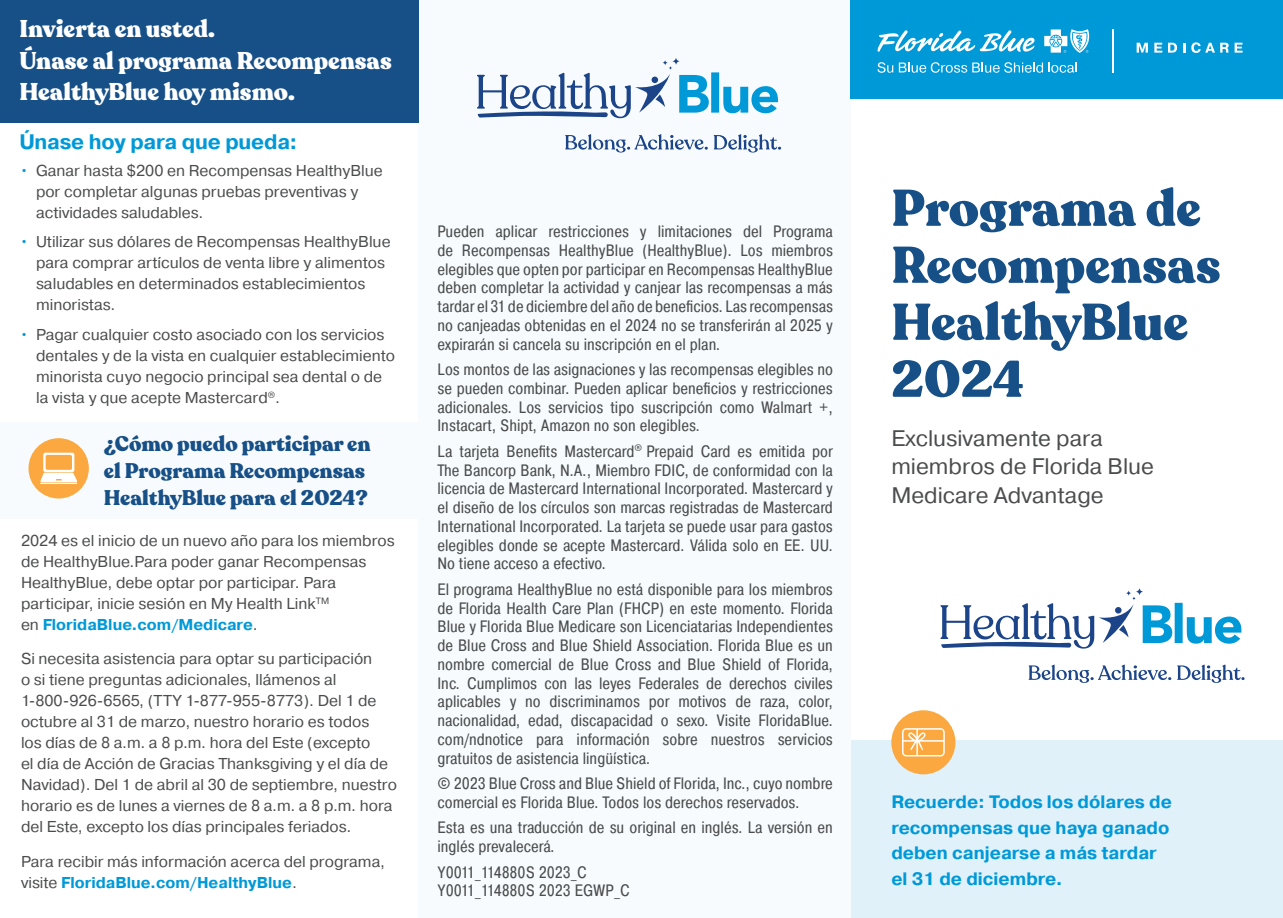
<style>
.page{position:relative;width:1283px;height:918px;background:#fff}
.page>*{position:absolute;margin:0;border:0;box-sizing:border-box;transform-origin:0 0}
.t1{font:900 51px/57px "Recoleta";color:#174f87}
.t2{font:900 24px/31.5px "Recoleta";color:#fff}
.t3{font:22.5px/28.5px "Pragmatica";color:#4b4c4d}
.t4{font:900 21px/27px "Recoleta";color:#174f87}
.t5{font:700 21px "Pragmatica";letter-spacing:-.01em;color:#0099d8}
.t6{font:700 18px/25.5px "Pragmatica";color:#0099d8}
.t7{font:16.5px/18.8px "Pragmatica Cond";color:#4b4c4d;text-align:justify}
.t8{font:15.75px/21px "Pragmatica";color:#4b4c4d}
.s1{color:#0099d8}
.s2{font-weight:700;color:#0099d8}
</style>
<div class="page">
<div style="left:850px;top:741px;width:432px;height:177px;background:#e0f1fa"></div>
<div style="left:418px;top:0;width:432px;height:918px;background:#f7fbfd"></div>
<div style="left:850px;top:0;width:432px;height:99px;background:#0099d8"></div>
<hr style="left:1112px;top:29px;width:1px;height:44px;background:#fff">
<svg style="left:1136px;top:43px;width:11px;height:10px"></svg>
<svg style="left:1154px;top:43px;width:8px;height:10px"></svg>
<svg style="left:1168px;top:43px;width:9px;height:10px"></svg>
<svg style="left:1183px;top:43px;width:2px;height:10px"></svg>
<svg style="left:1191px;top:42px;width:37px;height:11px"></svg>
<svg style="left:1234px;top:43px;width:8px;height:10px"></svg>
<svg style="left:877px;top:62px;width:199px;height:11px"></svg>
<svg style="left:877px;top:30px;width:157px;height:22px"></svg>
<svg style="left:1044px;top:29px;width:45px;height:24px"></svg>
<svg style="left:1135px;top:588px;width:8px;height:8px"></svg>
<svg style="left:1142px;top:603px;width:99px;height:41px"></svg>
<svg style="left:940px;top:591px;width:195px;height:58px"></svg>
<svg style="left:1028px;top:664px;width:216px;height:19px"></svg>
<svg style="left:672px;top:57px;width:8px;height:8px"></svg>
<svg style="left:679px;top:72px;width:99px;height:41px"></svg>
<svg style="left:477px;top:60px;width:195px;height:58px"></svg>
<svg style="left:565px;top:134px;width:216px;height:19px"></svg>
<div style="left:0;top:423px;width:418px;height:96px;background:#f7fbfd"></div>
<div style="left:0;top:0;width:418px;height:122px;background:#174f87"></div>
<div style="left:28px;top:438px;width:61px;height:61px;background:#faa83f;border-radius:50%"></div>
<svg style="left:40px;top:453px;width:37px;height:29px"></svg>
<hr style="left:40px;top:483px;width:37px;height:1px;background:#fff">
<div style="left:891px;top:710px;width:64px;height:64px;background:#faa83f;border-radius:50%"></div>
<svg style="left:902px;top:728px;width:42px;height:28px"></svg>
<p class="t2" style="left:20px;top:14px;width:197px">Invierta en usted.</p>
<p class="t2" style="left:20px;top:45px;width:374px">Únase al programa Recompensas<br>HealthyBlue hoy mismo.</p>
<p class="t5" style="left:20px;top:129px;width:279px">Únase hoy para que pueda:</p>
<p class="t8" style="left:36px;top:159px;width:348px;text-indent:-17px"><span class="s1">•</span> Ganar hasta $200 en Recompensas HealthyBlue por completar algunas pruebas preventivas y actividades saludables.</p>
<p class="t8" style="left:36px;top:231px;width:356px;text-indent:-17px"><span class="s1">•</span> Utilizar sus dólares de Recompensas HealthyBlue para comprar artículos de venta libre y alimentos saludables en determinados establecimientos minoristas.</p>
<p class="t8" style="left:36px;top:324px;width:360px;text-indent:-17px"><span class="s1">•</span> Pagar cualquier costo asociado con los servicios dentales y de la vista en cualquier establecimiento minorista cuyo negocio principal sea dental o de la vista y que acepte Mastercard<sup>®</sup>.</p>
<p class="t4" style="left:104px;top:431px;width:268px">¿Cómo puedo participar en el Programa Recompensas<br>HealthyBlue para el 2024?</p>
<p class="t8" style="left:21px;top:529px;width:375px">2024 es el inicio de un nuevo año para los miembros de HealthyBlue.Para poder ganar Recompensas HealthyBlue, debe optar por participar. Para participar, inicie sesión en My Health Link<sup>TM<br></sup>en <span class="s2">FloridaBlue.com/Medicare</span>.</p>
<p class="t8" style="left:21px;top:648px;width:377px">Si necesita asistencia para optar su participación<br>o si tiene preguntas adicionales, llámenos al 1-800-926-6565, (TTY 1-877-955-8773). Del 1 de octubre al 31 de marzo, nuestro horario es todos<br>los días de 8 a.m. a 8 p.m. hora del Este (excepto<br>el día de Acción de Gracias Thanksgiving y el día de Navidad). Del 1 de abril al 30 de septiembre, nuestro horario es de lunes a viernes de 8 a.m. a 8 p.m. hora del Este, excepto los días principales feriados.</p>
<p class="t8" style="left:21px;top:850px;width:365px">Para recibir más información acerca del programa, visite <span class="s2">FloridaBlue.com/HealthyBlue</span>.</p>
<p class="t7" style="left:437px;top:222px;width:397px">Pueden aplicar restricciones y limitaciones del Programa de Recompensas HealthyBlue (HealthyBlue). Los miembros elegibles que opten por participar en Recompensas HealthyBlue deben completar la actividad y canjear las recompensas a más tardar el 31 de diciembre del año de beneficios. Las recompensas no canjeadas obtenidas en el 2024 no se transferirán al 2025 y expirarán si cancela su inscripción en el plan.</p>
<p class="t7" style="left:437px;top:360px;width:397px">Los montos de las asignaciones y las recompensas elegibles no se pueden combinar. Pueden aplicar beneficios y restricciones adicionales. Los servicios tipo suscripción como Walmart +, Instacart, Shipt, Amazon no son elegibles.</p>
<p class="t7" style="left:437px;top:442px;width:397px">La tarjeta Benefits Mastercard<sup>®</sup> Prepaid Card es emitida por The Bancorp Bank, N.A., Miembro FDIC, de conformidad con la licencia de Mastercard International Incorporated. Mastercard y el diseño de los círculos son marcas registradas de Mastercard International Incorporated. La tarjeta se puede usar para gastos elegibles donde se acepte Mastercard. Válida solo en EE. UU.<br>No tiene acceso a efectivo.</p>
<p class="t7" style="left:437px;top:580px;width:397px">El programa HealthyBlue no está disponible para los miembros de Florida Health Care Plan (FHCP) en este momento. Florida Blue y Florida Blue Medicare son Licenciatarias Independientes de Blue Cross and Blue Shield Association. Florida Blue es un nombre comercial de Blue Cross and Blue Shield of Florida, Inc. Cumplimos con las leyes Federales de derechos civiles aplicables y no discriminamos por motivos de raza, color, nacionalidad, edad, discapacidad o sexo. Visite FloridaBlue. com/ndnotice para información sobre nuestros servicios gratuitos de asistencia lingüística.</p>
<p class="t7" style="left:437px;top:774px;width:397px">© 2023 Blue Cross and Blue Shield of Florida, Inc., cuyo nombre comercial es Florida Blue. Todos los derechos reservados.</p>
<p class="t7" style="left:437px;top:818px;width:397px">Esta es una traducción de su original en inglés. La versión en inglés prevalecerá.</p>
<p class="t7" style="left:437px;top:863px;width:151px">Y0011_114880S 2023_C</p>
<p class="t7" style="left:437px;top:881px;width:194px">Y0011_114880S 2023 EGWP_C</p>
<p class="t1" style="left:891px;top:181px;width:331px">Programa de<br>Recompensas<br>HealthyBlue<br>2024</p>
<p class="t3" style="left:891px;top:423px;width:264px">Exclusivamente para miembros de Florida Blue<br>Medicare Advantage</p>
<p class="t6" style="left:891px;top:790px;width:282px">Recuerde: Todos los dólares de recompensas que haya ganado deben canjearse a más tardar el 31 de diciembre.</p>
</div>
